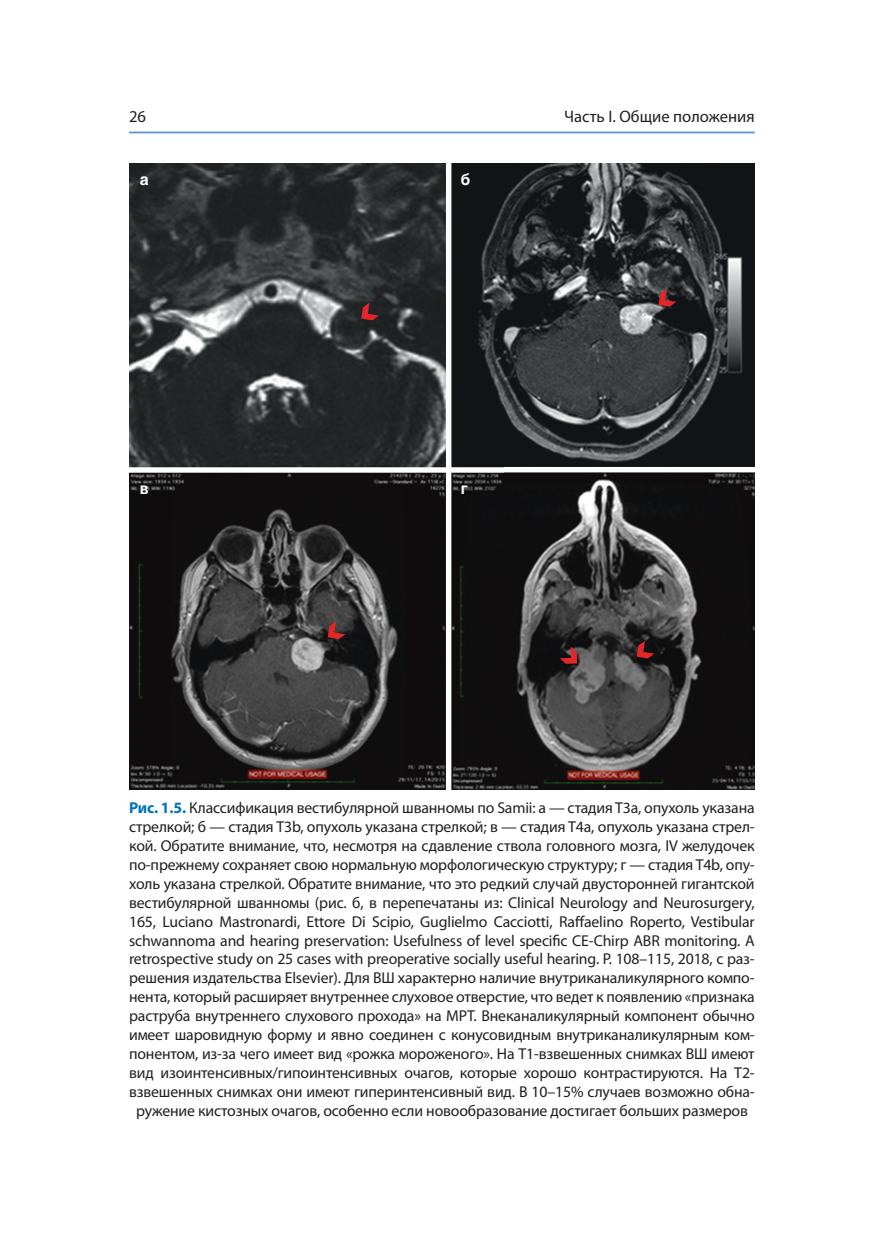
<style>
.page{position:relative;width:869px;height:1241px;background:#fff}
.page>*{position:absolute;margin:0;border:0;box-sizing:border-box;transform-origin:0 0}
.t1{font:16.62px "Myriad Pro";color:#231f20}
.t2{font:15.75px/18.9px "Myriad Pro";letter-spacing:-.01em;color:#231f20;text-align:center}
.t3{font:700 15.75px "Helios";color:#fff}
.s1{font-weight:700;color:#0072bc}
</style>
<div class="page">
<hr style="left:129px;top:132px;width:625px;height:1px;background:#5893ce">
<img style="left:129px;top:164px;width:625px;height:625px">
<svg style="left:361px;top:302px;width:18px;height:18px"></svg>
<svg style="left:327px;top:621px;width:18px;height:18px"></svg>
<svg style="left:636px;top:640px;width:18px;height:18px"></svg>
<svg style="left:559px;top:646px;width:18px;height:17px"></svg>
<svg style="left:658px;top:289px;width:18px;height:17px"></svg>
<p class="t1" style="left:129px;top:110px;width:19px">26</p>
<p class="t1" style="left:564px;top:110px;width:192px">Часть I. Общие положения</p>
<p class="t3" style="left:140px;top:174px;width:10px">a</p>
<p class="t3" style="left:460px;top:174px;width:11px">б</p>
<p class="t3" style="left:140px;top:482px;width:10px">в</p>
<p class="t3" style="left:460px;top:482px;width:8px">г</p>
<p class="t2" style="left:129px;top:799px;width:627px"><span class="s1">Рис. 1.5.</span> Классификация вестибулярной шванномы по Samii: а — стадия T3a, опухоль указана стрелкой; б — стадия T3b, опухоль указана стрелкой; в — стадия T4a, опухоль указана стрел&shy;кой. Обратите внимание, что, несмотря на сдавление ствола головного мозга, IV желудочек по-прежнему сохраняет свою нормальную морфологическую структуру; г — стадия T4b, опу&shy;холь указана стрелкой. Обратите внимание, что это редкий случай двусторонней гигантской вестибулярной шванномы (рис. б, в перепечатаны из: Clinical Neurology and Neurosurgery, 165, Luciano Mastronardi, Ettore Di Scipio, Guglielmo Cacciotti, Raffaelino Roperto, Vestibular schwannoma and hearing preservation: Usefulness of level specific CE-Chirp ABR monitoring. A retrospective study on 25 cases with preoperative socially useful hearing. Р. 108–115, 2018, с раз&shy;решения издательства Elsevier). Для ВШ характерно наличие внутриканаликулярного компо&shy;нента, который расширяет внутреннее слуховое отверстие, что ведет к появлению «признака раструба внутреннего слухового прохода» на МРТ. Внеканаликулярный компонент обычно имеет шаровидную форму и явно соединен с конусовидным внутриканаликулярным ком&shy;понентом, из-за чего имеет вид «рожка мороженого». На Т1-взвешенных снимках ВШ имеют вид изоинтенсивных/гипоинтенсивных очагов, которые хорошо контрастируются. На Т2- взвешенных снимках они имеют гиперинтенсивный вид. В 10–15% случаев возможно обна&shy;ружение кистозных очагов, особенно если новообразование достигает больших размеров</p>
</div>
